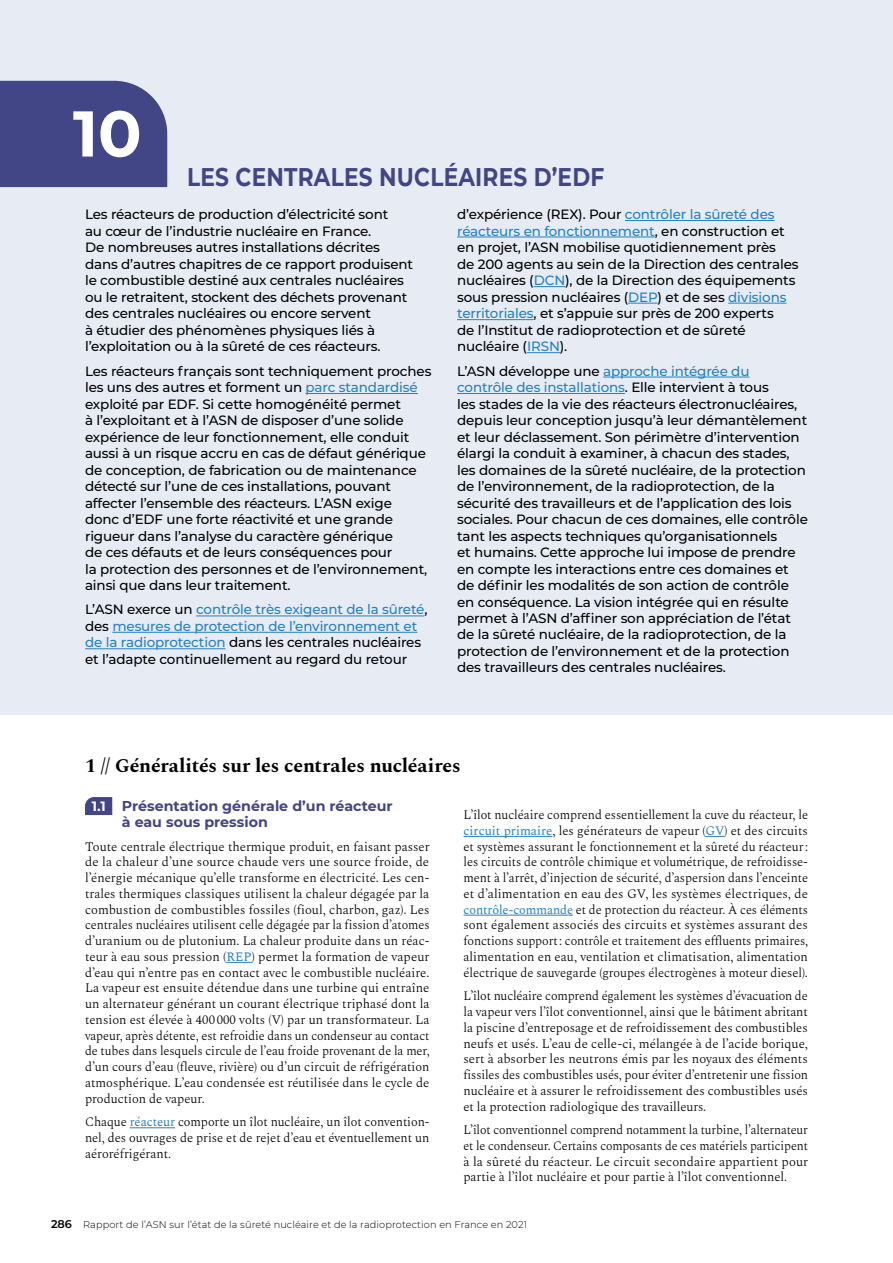
<style>
.page{position:relative;width:893px;height:1263px;background:#fff}
.page>*{position:absolute;margin:0;border:0;box-sizing:border-box;transform-origin:0 0}
.t1{font:700 64.5px "Montserrat Alternates";color:#fff}
.t2{font:700 25.5px "Montserrat";letter-spacing:.01em;color:#424586;scale:.85 1}
.t3{font:700 19.5px "Spectral";letter-spacing:-.005em;color:#000}
.t4{font:700 14.25px/15.8px "Montserrat";color:#424586}
.t5{font:500 13.5px/16.5px "Montserrat";letter-spacing:-.01em;color:#000}
.t6{font:500 13.5px/16.5px "Montserrat";letter-spacing:-.01em;color:#2581c4}
.t7{font:300 12.75px/15.8px "Spectral";letter-spacing:-.005em;color:#000;text-align:justify}
.t8{font:300 12.75px/15.8px "Spectral";letter-spacing:-.005em;color:#000;text-align:justify;scale:.96 1}
.t9{font:300 9.75px "Montserrat";letter-spacing:.01em;color:#000}
.s1{color:#2581c4}
.s2{color:#000}
.s3{font-size:13.5px;color:#fff}
.s4{font-weight:400;color:#2581c4}
.s5{font-weight:600;font-size:11.25px}
</style>
<div class="page">
<div style="left:0;top:0;width:893px;height:714px;background:#e7ebf3"></div>
<div style="left:0;top:81px;width:167px;height:106px;background:#424586"></div>
<svg style="left:226px;top:962px;width:26px;height:1px"></svg>
<hr style="left:130px;top:1127px;width:45px;height:1px;background:#2581c4">
<hr style="left:463px;top:836px;width:89px;height:1px;background:#2581c4">
<svg style="left:705px;top:836px;width:19px;height:1px"></svg>
<hr style="left:463px;top:915px;width:110px;height:1px;background:#2581c4">
<svg style="left:85px;top:797px;width:27px;height:18px"></svg>
<hr style="left:306px;top:393px;width:112px;height:1px;background:#2581c4">
<hr style="left:196px;top:616px;width:228px;height:1px;background:#2581c4">
<hr style="left:112px;top:632px;width:305px;height:1px;background:#2581c4">
<hr style="left:85px;top:648px;width:141px;height:1px;background:#2581c4">
<hr style="left:625px;top:220px;width:150px;height:1px;background:#2581c4">
<hr style="left:457px;top:237px;width:198px;height:1px;background:#2581c4">
<hr style="left:534px;top:286px;width:31px;height:1px;background:#2581c4">
<hr style="left:628px;top:303px;width:30px;height:1px;background:#2581c4">
<hr style="left:728px;top:303px;width:58px;height:1px;background:#2581c4">
<hr style="left:457px;top:319px;width:77px;height:1px;background:#2581c4">
<hr style="left:527px;top:352px;width:33px;height:1px;background:#2581c4">
<hr style="left:603px;top:377px;width:146px;height:1px;background:#2581c4">
<hr style="left:457px;top:393px;width:168px;height:1px;background:#2581c4">
<h1 class="t1" style="left:73px;top:87px;width:70px">10</h1>
<h2 class="t2" style="left:187px;top:159px;width:492px">LES CENTRALES NUCLÉAIRES D’EDF</h2>
<p class="t5" style="left:85px;top:206px;width:330px">Les réacteurs de production d’électricité sont<br>au cœur de l’industrie nucléaire en France.<br>De nombreuses autres installations décrites dans d’autres chapitres de ce rapport produisent le combustible destiné aux centrales nucléaires ou le retraitent, stockent des déchets provenant des centrales nucléaires ou encore servent<br>à étudier des phénomènes physiques liés à l’exploitation ou à la sûreté de ces réacteurs.</p>
<p class="t5" style="left:85px;top:362px;width:348px">Les réacteurs français sont techniquement proches les uns des autres et forment un <span class="s1">parc standardisé </span>exploité par EDF. Si cette homogénéité permet<br>à l’exploitant et à l’ASN de disposer d’une solide expérience de leur fonctionnement, elle conduit aussi à un risque accru en cas de défaut générique de conception, de fabrication ou de maintenance détecté sur l’une de ces installations, pouvant affecter l’ensemble des réacteurs. L’ASN exige<br>donc d’EDF une forte réactivité et une grande rigueur dans l’analyse du caractère générique<br>de ces défauts et de leurs conséquences pour<br>la protection des personnes et de l’environnement, ainsi que dans leur traitement.</p>
<p class="t6" style="left:85px;top:601px;width:344px"><span class="s2">L’ASN exerce un</span> contrôle très exigeant de la sûreté<span class="s2">, des</span> mesures de protection de l’environnement et de la radioprotection <span class="s2">dans les centrales nucléaires et l’adapte continuellement au regard du retour</span></p>
<p class="t5" style="left:457px;top:206px;width:343px">d’expérience (REX). Pour <span class="s1">contrôler la sûreté des réacteurs en fonctionnement</span>, en construction et en projet, l’ASN mobilise quotidiennement près<br>de 200 agents au sein de la Direction des centrales nucléaires (<span class="s1">DCN</span>), de la Direction des équipements sous pression nucléaires (<span class="s1">DEP</span>) et de ses <span class="s1">divisions territoriales</span>, et s’appuie sur près de 200 experts<br>de l’Institut de radioprotection et de sûreté nucléaire (<span class="s1">IRSN</span>).</p>
<p class="t5" style="left:457px;top:362px;width:352px">L’ASN développe une <span class="s1">approche intégrée du contrôle des installations</span>. Elle intervient à tous<br>les stades de la vie des réacteurs électronucléaires, depuis leur conception jusqu’à leur démantèlement et leur déclassement. Son périmètre d’intervention élargi la conduit à examiner, à chacun des stades, les domaines de la sûreté nucléaire, de la protection de l’environnement, de la radioprotection, de la sécurité des travailleurs et de l’application des lois sociales. Pour chacun de ces domaines, elle contrôle tant les aspects techniques qu’organisationnels<br>et humains. Cette approche lui impose de prendre en compte les interactions entre ces domaines et de définir les modalités de son action de contrôle en conséquence. La vision intégrée qui en résulte permet à l’ASN d’affiner son appréciation de l’état de la sûreté nucléaire, de la radioprotection, de la protection de l’environnement et de la protection des travailleurs des centrales nucléaires.</p>
<h3 class="t3" style="left:85px;top:751px;width:377px">1 // Généralités sur les centrales nucléaires</h3>
<p class="t4" style="left:122px;top:797px;width:272px;text-indent:-30px"><span class="s3">1.1</span> Présentation générale d’un réacteur à eau sous pression</p>
<p class="t7" style="left:85px;top:837px;width:346px">Toute centrale électrique thermique produit, en faisant passer de la chaleur d’une source chaude vers une source froide, de l’énergie mécanique qu’elle transforme en électricité. Les cen&shy;trales thermiques classiques utilisent la chaleur dégagée par la combustion de combustibles fossiles (fioul, charbon, gaz). Les centrales nucléaires utilisent celle dégagée par la fission d’atomes d’uranium ou de plutonium. La chaleur produite dans un réac&shy;teur à eau sous pression (<span class="s4">REP</span>) permet la formation de vapeur d’eau qui n’entre pas en contact avec le combustible nucléaire.<br>La vapeur est ensuite détendue dans une turbine qui entraîne un alternateur générant un courant électrique triphasé dont la tension est élevée à 400 000 volts (V) par un transformateur. La vapeur, après détente, est refroidie dans un condenseur au contact de tubes dans lesquels circule de l’eau froide provenant de la mer, d’un cours d’eau (fleuve, rivière) ou d’un circuit de réfrigération atmosphérique. L’eau condensée est réutilisée dans le cycle de production de vapeur.</p>
<p class="t7" style="left:85px;top:1113px;width:346px">Chaque <span class="s4">réacteur</span> comporte un îlot nucléaire, un îlot convention&shy;nel, des ouvrages de prise et de rejet d’eau et éventuellement un aéroréfrigérant.</p>
<p class="t7" style="left:463px;top:806px;width:346px">L’îlot nucléaire comprend essentiellement la cuve du réacteur, le <span class="s4">circuit primaire</span>, les générateurs de vapeur (<span class="s4">GV</span>) et des circuits et systèmes assurant le fonctionnement et la sûreté du réacteur : les circuits de contrôle chimique et volumétrique, de refroidisse&shy;ment à l’arrêt, d’injection de sécurité, d’aspersion dans l’enceinte et d’alimentation en eau des GV, les systèmes électriques, de <span class="s4">contrôle‑commande</span> et de protection du réacteur. À ces éléments sont également associés des circuits et systèmes assurant des fonctions support : contrôle et traitement des effluents primaires, alimentation en eau, ventilation et climatisation, alimentation électrique de sauvegarde (groupes électrogènes à moteur diesel).</p>
<p class="t7" style="left:463px;top:987px;width:346px">L’îlot nucléaire comprend également les systèmes d’évacuation de la vapeur vers l’îlot conventionnel, ainsi que le bâtiment abritant la piscine d’entreposage et de refroidissement des combustibles neufs et usés. L’eau de celle‑ci, mélangée à de l’acide borique, sert à absorber les neutrons émis par les noyaux des éléments fissiles des combustibles usés, pour éviter d’entretenir une fission nucléaire et à assurer le refroidissement des combustibles usés et la protection radiologique des travailleurs.</p>
<p class="t8" style="left:463px;top:1121px;width:360px">L’îlot conventionnel comprend notamment la turbine, l’alternateur et le condenseur. Certains composants de ces matériels participent à la sûreté du réacteur. Le circuit secondaire appartient pour partie à l’îlot nucléaire et pour partie à l’îlot conventionnel.</p>
<p class="t9" style="left:51px;top:1218px;width:478px"><span class="s5">286</span> Rapport de l’ASN sur l’état de la sûreté nucléaire et de la radioprotection en France en 2021</p>
</div>
